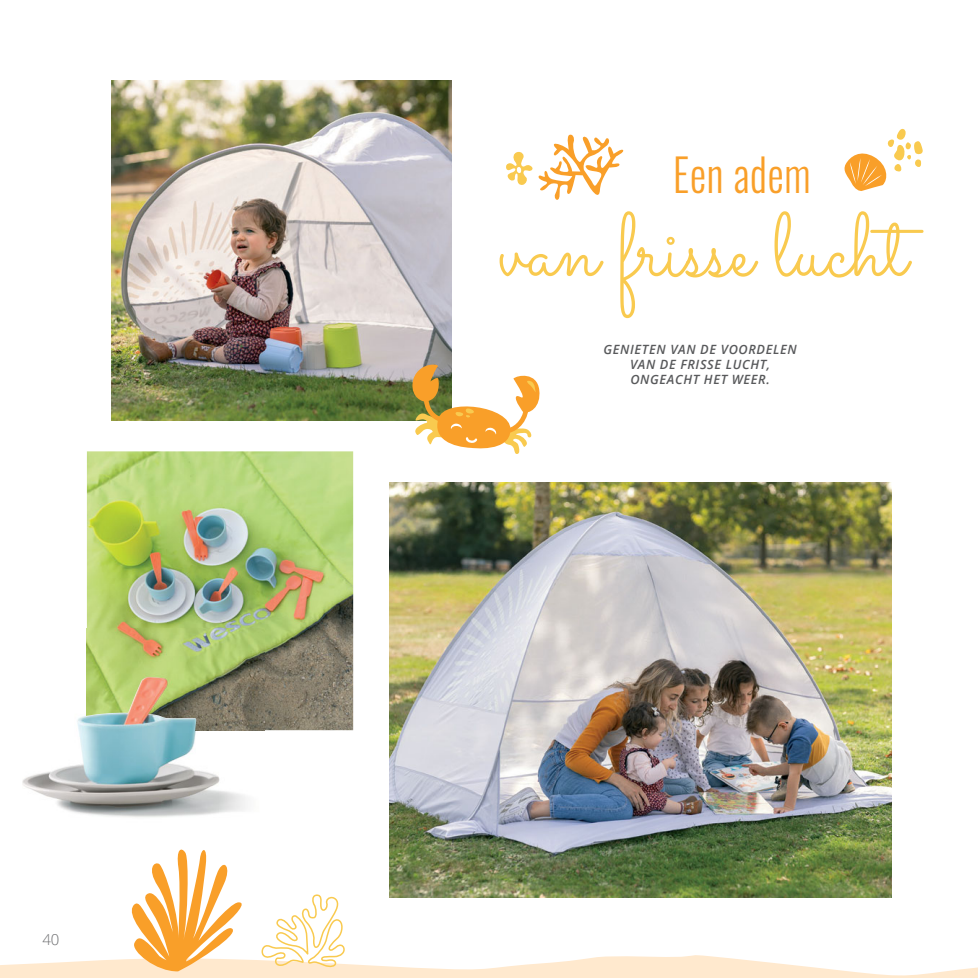
<style>
.page{position:relative;width:978px;height:978px;background:#fff}
.page>*{position:absolute;margin:0;border:0;box-sizing:border-box;transform-origin:0 0}
.t1{font:90px "Sacramento";color:#f9ca4f}
.t2{font:300 45px "Oswald";letter-spacing:.02em;color:#f99f29;scale:.9 1}
.t3{font:300 15px "Open Sans";color:#6d6e70}
.t4{font:italic 600 12.75px/15px "Open Sans";letter-spacing:.05em;color:#58595b;text-align:center}
</style>
<div class="page">
<img style="left:112px;top:80px;width:340px;height:340px">
<img style="left:389px;top:483px;width:502px;height:362px">
<img style="left:87px;top:451px;width:266px;height:279px">
<img style="left:59px;top:628px;width:206px;height:190px">
<img style="left:87px;top:628px;width:178px;height:102px">
<img style="left:22px;top:677px;width:197px;height:129px">
<svg style="left:0;top:845px;width:978px;height:133px"></svg>
<svg style="left:412px;top:364px;width:128px;height:90px"></svg>
<svg style="left:506px;top:134px;width:118px;height:66px"></svg>
<svg style="left:844px;top:128px;width:79px;height:63px"></svg>
<p class="t3" style="left:42px;top:929px;width:19px">40</p>
<h2 class="t2" style="left:673px;top:139px;width:154px">Een adem</h2>
<h1 class="t1" style="left:498px;top:192px;width:411px">van frisse lucht</h1>
<p class="t4" style="left:604px;top:342px;width:195px">GENIETEN VAN DE VOORDELEN<br>VAN DE FRISSE LUCHT,<br>ONGEACHT HET WEER.</p>
</div>
